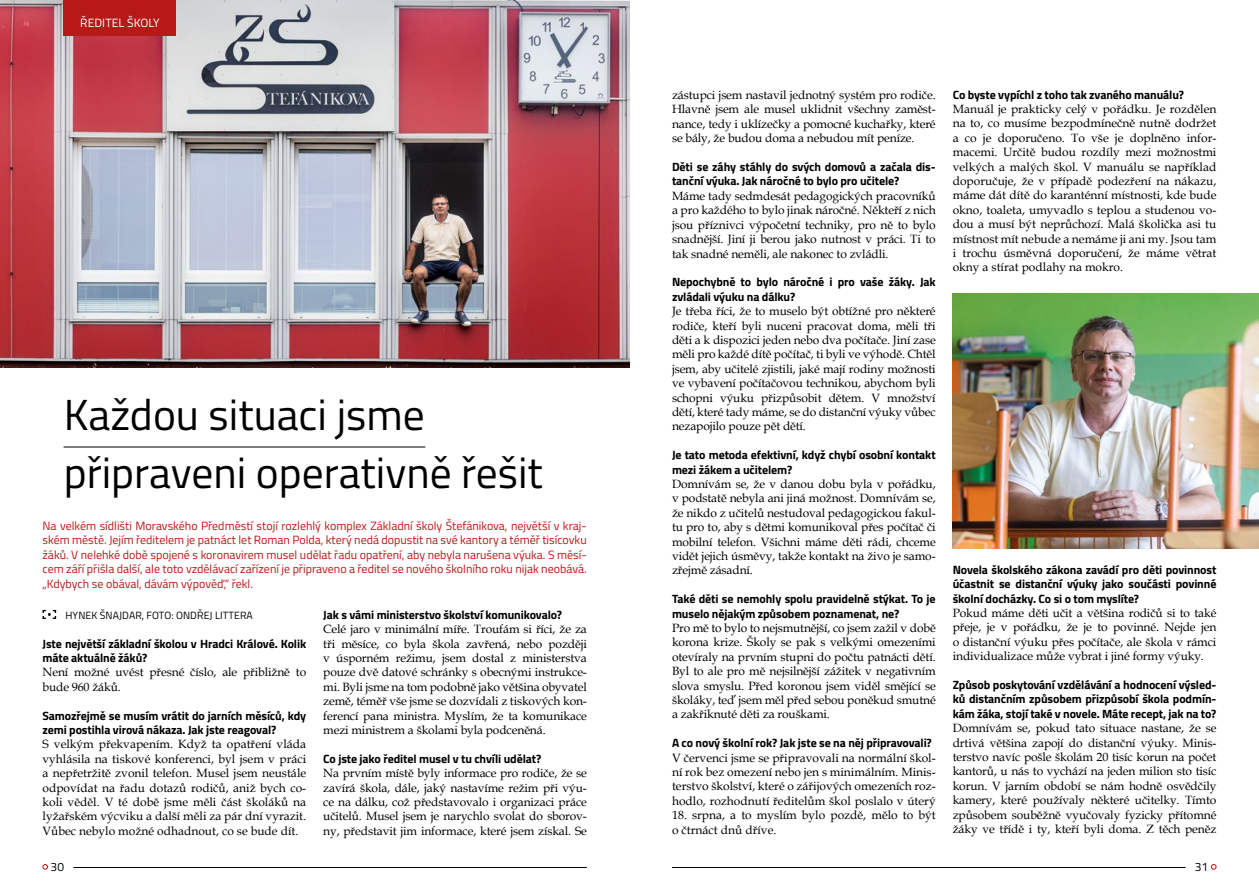
<style>
.page{position:relative;width:1259px;height:893px;background:#fff}
.page>*{position:absolute;margin:0;border:0;box-sizing:border-box;transform-origin:0 0}
.t1{font:43.5px/58.3px "Titillium Web";color:#000}
.t2{font:12px/14.4px "Book Antiqua";letter-spacing:-.01em;color:#000;text-align:justify}
.t3{font:700 12px/14.4px "Titillium";letter-spacing:-.01em;color:#000}
.t4{font:12px/14.4px "Titillium";color:#b71918;text-align:justify}
.t5{font:12px "Titillium Web";letter-spacing:.01em;color:#fff}
.t6{font:12px "Titillium Web";color:#000}
.t7{font:10.5px "Titillium Web";letter-spacing:.01em;color:#000}
</style>
<div class="page">
<svg style="left:43px;top:864px;width:5px;height:5px"></svg>
<svg style="left:1211px;top:864px;width:5px;height:5px"></svg>
<hr style="left:73px;top:867px;width:514px;height:1px;background:#000">
<hr style="left:672px;top:867px;width:513px;height:1px;background:#000">
<svg style="left:43px;top:610px;width:13px;height:9px"></svg>
<hr style="left:64px;top:447px;width:361px;height:1px;background:#000">
<img style="left:0;top:0;width:629px;height:368px">
<div style="left:64px;top:0;width:112px;height:35px;background:#b71918"></div>
<img style="left:952px;top:293px;width:307px;height:255px">
<p class="t5" style="left:80px;top:14px;width:81px">ŘEDITEL ŠKOLY</p>
<h1 class="t1" style="left:64px;top:383px;width:480px">Každou situaci jsme připraveni operativně řešit</h1>
<p class="t4" style="left:43px;top:518px;width:546px">Na velkém sídlišti Moravského Předměstí stojí rozlehlý komplex Základní školy Štefánikova, největší v kraj&shy;ském městě. Jejím ředitelem je patnáct let Roman Polda, který nedá dopustit na své kantory a téměř tisícovku žáků. V nelehké době spojené s koronavirem musel udělat řadu opatření, aby nebyla narušena výuka. S měsí&shy;cem září přišla další, ale toto vzdělávací zařízení je připraveno a ředitel se nového školního roku nijak neobává. „Kdybych se obával, dávám výpověď,“ řekl.</p>
<p class="t7" style="left:65px;top:608px;width:189px">HYNEK ŠNAJDAR, FOTO: ONDŘEJ LITTERA</p>
<p class="t3" style="left:43px;top:635px;width:265px">Jste největší základní školou v Hradci Králové. Kolik máte aktuálně žáků?</p>
<p class="t2" style="left:43px;top:665px;width:265px">Není možné uvést přesné číslo, ale přibližně to bude 960 žáků.</p>
<p class="t3" style="left:43px;top:707px;width:265px">Samozřejmě se musím vrátit do jarních měsíců, kdy zemi postihla virová nákaza. Jak jste reagoval?</p>
<p class="t2" style="left:43px;top:737px;width:265px">S velkým překvapením. Když ta opatření vláda vyhlásila na tiskové konferenci, byl jsem v práci a nepřetržitě zvonil telefon. Musel jsem neustále odpovídat na řadu dotazů rodičů, aniž bych co&shy;koli věděl. V té době jsme měli část školáků na lyžařském výcviku a další měli za pár dní vyrazit.<br>Vůbec nebylo možné odhadnout, co se bude dít.</p>
<p class="t3" style="left:323px;top:607px;width:240px">Jak s vámi ministerstvo školství komunikovalo?</p>
<p class="t2" style="left:323px;top:622px;width:265px">Celé jaro v minimální míře. Troufám si říci, že za tři měsíce, co byla škola zavřená, nebo později v úsporném režimu, jsem dostal z ministerstva pouze dvě datové schránky s obecnými instrukce&shy;mi. Byli jsme na tom podobně jako většina obyvatel země, téměř vše jsme se dozvídali z tiskových kon&shy;ferencí pana ministra. Myslím, že ta komunikace mezi ministrem a školami byla podceněná.</p>
<p class="t3" style="left:323px;top:751px;width:220px">Co jste jako ředitel musel v tu chvíli udělat?</p>
<p class="t2" style="left:323px;top:766px;width:265px">Na prvním místě byly informace pro rodiče, že se zavírá škola, dále, jaký nastavíme režim při výu&shy;ce na dálku, což představovalo i organizaci práce učitelů. Musel jsem je narychlo svolat do sborov&shy;ny, představit jim informace, které jsem získal. Se</p>
<p class="t2" style="left:672px;top:88px;width:265px">zástupci jsem nastavil jednotný systém pro rodiče.<br>Hlavně jsem ale musel uklidnit všechny zaměst&shy;nance, tedy i uklízečky a pomocné kuchařky, které se bály, že budou doma a nebudou mít peníze.</p>
<p class="t3" style="left:672px;top:159px;width:265px">Děti se záhy stáhly do svých domovů a začala dis&shy;tanční výuka. Jak náročné to bylo pro učitele?</p>
<p class="t2" style="left:672px;top:188px;width:265px">Máme tady sedmdesát pedagogických pracovníků a pro každého to bylo jinak náročné. Někteří z nich jsou příznivci výpočetní techniky, pro ně to bylo snadnější. Jiní ji berou jako nutnost v práci. Ti to tak snadné neměli, ale nakonec to zvládli.</p>
<p class="t3" style="left:672px;top:274px;width:265px">Nepochybně to bylo náročné i pro vaše žáky. Jak zvládali výuku na dálku?</p>
<p class="t2" style="left:672px;top:304px;width:265px">Je třeba říci, že to muselo být obtížné pro některé rodiče, kteří byli nuceni pracovat doma, měli tři děti a k dispozici jeden nebo dva počítače. Jiní zase měli pro každé dítě počítač, ti byli ve výhodě. Chtěl jsem, aby učitelé zjistili, jaké mají rodiny možnosti ve vybavení počítačovou technikou, abychom byli schopni výuku přizpůsobit dětem. V množství dětí, které tady máme, se do distanční výuky vůbec nezapojilo pouze pět dětí.</p>
<p class="t3" style="left:672px;top:447px;width:265px">Je tato metoda efektivní, když chybí osobní kontakt mezi žákem a učitelem?</p>
<p class="t2" style="left:672px;top:476px;width:265px">Domnívám se, že v danou dobu byla v pořádku, v podstatě nebyla ani jiná možnost. Domnívám se, že nikdo z učitelů nestudoval pedagogickou fakul&shy;tu pro to, aby s dětmi komunikoval přes počítač či mobilní telefon. Všichni máme děti rádi, chceme vidět jejich úsměvy, takže kontakt na živo je samo&shy;zřejmě zásadní.</p>
<p class="t3" style="left:672px;top:591px;width:265px">Také děti se nemohly spolu pravidelně stýkat. To je muselo nějakým způsobem poznamenat, ne?</p>
<p class="t2" style="left:672px;top:620px;width:265px">Pro mě to bylo to nejsmutnější, co jsem zažil v době korona krize. Školy se pak s velkými omezeními otevíraly na prvním stupni do počtu patnácti dětí.<br>Byl to ale pro mě nejsilnější zážitek v negativním slova smyslu. Před koronou jsem viděl smějící se školáky, teď jsem měl před sebou poněkud smutné a zakřiknuté děti za rouškami.</p>
<p class="t3" style="left:672px;top:735px;width:261px">A co nový školní rok? Jak jste se na něj připravovali?</p>
<p class="t2" style="left:672px;top:750px;width:265px">V červenci jsme se připravovali na normální škol&shy;ní rok bez omezení nebo jen s minimálním. Minis&shy;terstvo školství, které o zářijových omezeních roz&shy;hodlo, rozhodnutí ředitelům škol poslalo v úterý</p>
<p class="t2" style="left:672px;top:808px;width:265px">18. srpna, a to myslím bylo pozdě, mělo to být o čtrnáct dnů dříve.</p>
<p class="t3" style="left:952px;top:87px;width:233px">Co byste vypíchl z toho tak zvaného manuálu?</p>
<p class="t2" style="left:952px;top:101px;width:265px">Manuál je prakticky celý v pořádku. Je rozdělen na to, co musíme bezpodmínečně nutně dodržet a co je doporučeno. To vše je doplněno infor&shy;macemi. Určitě budou rozdíly mezi možnostmi velkých a malých škol. V manuálu se například doporučuje, že v případě podezření na nákazu, máme dát dítě do karanténní místnosti, kde bude okno, toaleta, umyvadlo s teplou a studenou vo&shy;dou a musí být neprůchozí. Malá školička asi tu místnost mít nebude a nemáme ji ani my. Jsou tam i trochu úsměvná doporučení, že máme větrat okny a stírat podlahy na mokro.</p>
<p class="t3" style="left:952px;top:562px;width:265px;text-align:justify">Novela školského zákona zavádí pro děti povinnost účastnit se distanční výuky jako součásti povinné školní docházky. Co si o tom myslíte?</p>
<p class="t2" style="left:952px;top:605px;width:265px">Pokud máme děti učit a většina rodičů si to také přeje, je v pořádku, že je to povinné. Nejde jen o distanční výuku přes počítače, ale škola v rámci individualizace může vybrat i jiné formy výuky.</p>
<p class="t3" style="left:952px;top:677px;width:265px;text-align:justify">Způsob poskytování vzdělávání a hodnocení výsled&shy;ků distančním způsobem přizpůsobí škola podmín&shy;kám žáka, stojí také v novele. Máte recept, jak na to?</p>
<p class="t2" style="left:952px;top:721px;width:265px">Domnívám se, pokud tato situace nastane, že se drtivá většina zapojí do distanční výuky. Minis&shy;terstvo navíc pošle školám 20 tisíc korun na počet kantorů, u nás to vychází na jeden milion sto tisíc korun. V jarním období se nám hodně osvědčily kamery, které používaly některé učitelky. Tímto způsobem souběžně vyučovaly fyzicky přítomné žáky ve třídě i ty, kteří byli doma. Z těch peněz</p>
<p class="t6" style="left:51px;top:858px;width:15px">30</p>
<p class="t6" style="left:1195px;top:858px;width:15px">31</p>
</div>
